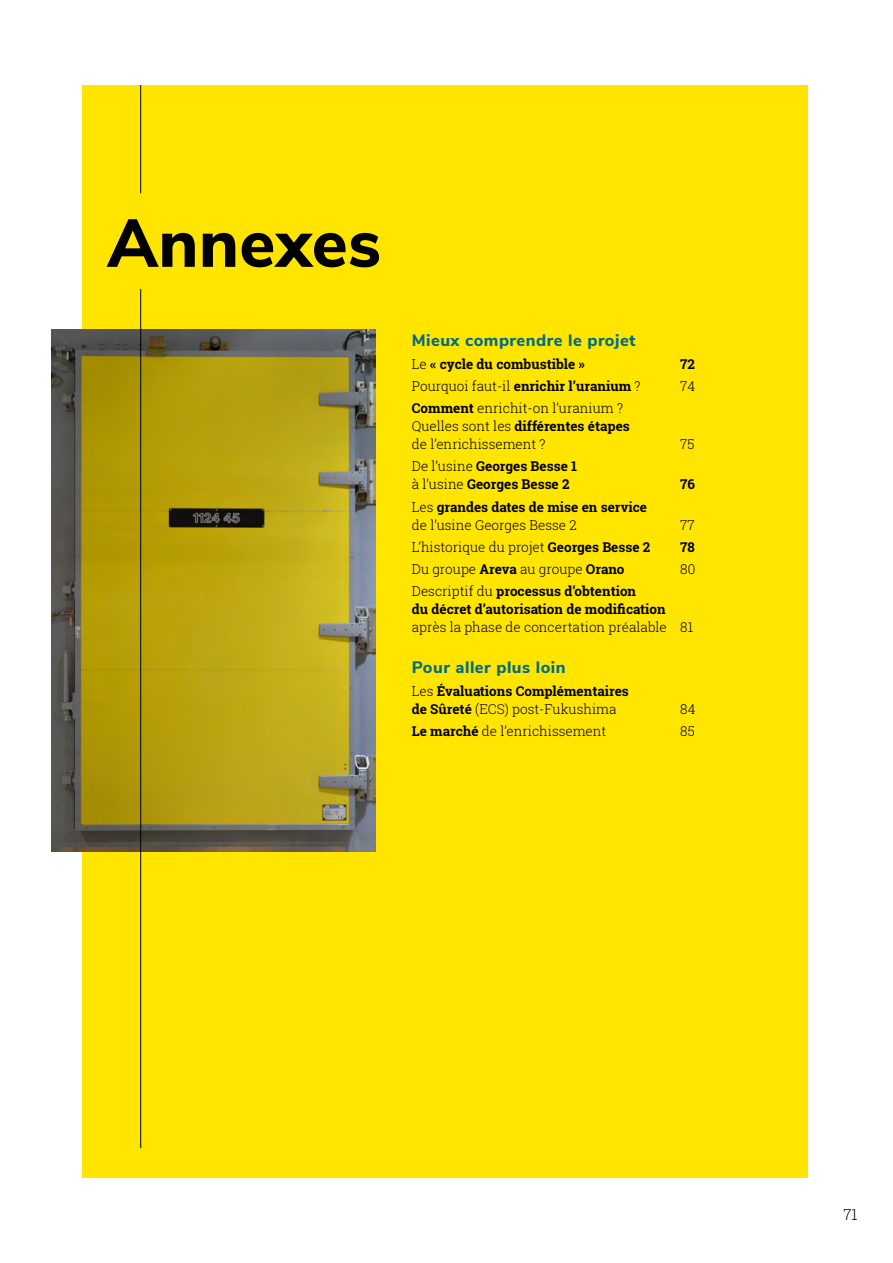
<style>
.page{position:relative;width:893px;height:1263px;background:#fff}
.page>*{position:absolute;margin:0;border:0;box-sizing:border-box;transform-origin:0 0}
.t1{font:800 67.5px "Nunito Sans";letter-spacing:.005em;color:#000}
.t2{font:800 16.5px "Nunito Sans";letter-spacing:.03em;color:#006c84}
.t3{font:300 15px "Roboto Slab";color:#000}
.t4{font:700 13.5px/18px "Roboto Slab";color:#000}
.t5{font:300 13.5px/18px "Roboto Slab";color:#000}
.s1{font-weight:300}
.s2{font-weight:700}
</style>
<div class="page">
<div style="left:83px;top:85px;width:725px;height:1093px;background:#ffe500"></div>
<hr style="left:140px;top:85px;width:1px;height:108px;background:#000">
<img style="left:51px;top:330px;width:325px;height:522px">
<hr style="left:140px;top:289px;width:1px;height:859px;background:#000">
<h1 class="t1" style="left:107px;top:194px;width:275px">Annexes</h1>
<p class="t2" style="left:412px;top:328px;width:225px">Mieux comprendre le projet</p>
<p class="t4" style="left:412px;top:354px;width:175px"><span class="s1">Le</span> « cycle du combustible »</p>
<p class="t4" style="left:680px;top:354px;width:16px">72</p>
<p class="t4" style="left:412px;top:377px;width:230px"><span class="s1">Pourquoi faut-il</span> enrichir l’uranium <span class="s1">?</span></p>
<p class="t5" style="left:680px;top:376px;width:17px">74</p>
<p class="t5" style="left:412px;top:399px;width:220px"><span class="s2">Comment</span> enrichit-on l’uranium ?<br>Quelles sont les <span class="s2">différentes étapes </span>de l’enrichissement ?</p>
<p class="t5" style="left:680px;top:435px;width:16px">75</p>
<p class="t4" style="left:412px;top:457px;width:167px"><span class="s1">De l’usine</span> Georges Besse 1 <span class="s1">à l’usine</span> Georges Besse 2</p>
<p class="t4" style="left:412px;top:497px;width:237px"><span class="s1">Les</span> grandes dates de mise en service <span class="s1">de l’usine Georges Besse 2</span></p>
<p class="t4" style="left:680px;top:475px;width:16px">76</p>
<p class="t5" style="left:680px;top:515px;width:16px">77</p>
<p class="t5" style="left:412px;top:537px;width:240px">L’historique du projet <span class="s2">Georges Besse 2</span></p>
<p class="t4" style="left:680px;top:538px;width:16px">78</p>
<p class="t5" style="left:412px;top:560px;width:214px">Du groupe <span class="s2">Areva</span> au groupe <span class="s2">Orano</span></p>
<p class="t5" style="left:680px;top:560px;width:17px">80</p>
<p class="t4" style="left:412px;top:582px;width:255px"><span class="s1">Descriptif du</span> processus d’obtention<br>du décret d’autorisation de modification</p>
<p class="t5" style="left:412px;top:618px;width:283px">après la phase de concertation préalable 81</p>
<p class="t2" style="left:412px;top:655px;width:155px">Pour aller plus loin</p>
<p class="t4" style="left:412px;top:681px;width:219px"><span class="s1">Les</span> Évaluations Complémentaires de Sûreté <span class="s1">(ECS) post-Fukushima</span></p>
<p class="t5" style="left:680px;top:699px;width:17px">84</p>
<p class="t5" style="left:412px;top:722px;width:196px"><span class="s2">Le marché</span> de l’enrichissement</p>
<p class="t5" style="left:680px;top:722px;width:16px">85</p>
<p class="t3" style="left:843px;top:1204px;width:16px">71</p>
</div>
